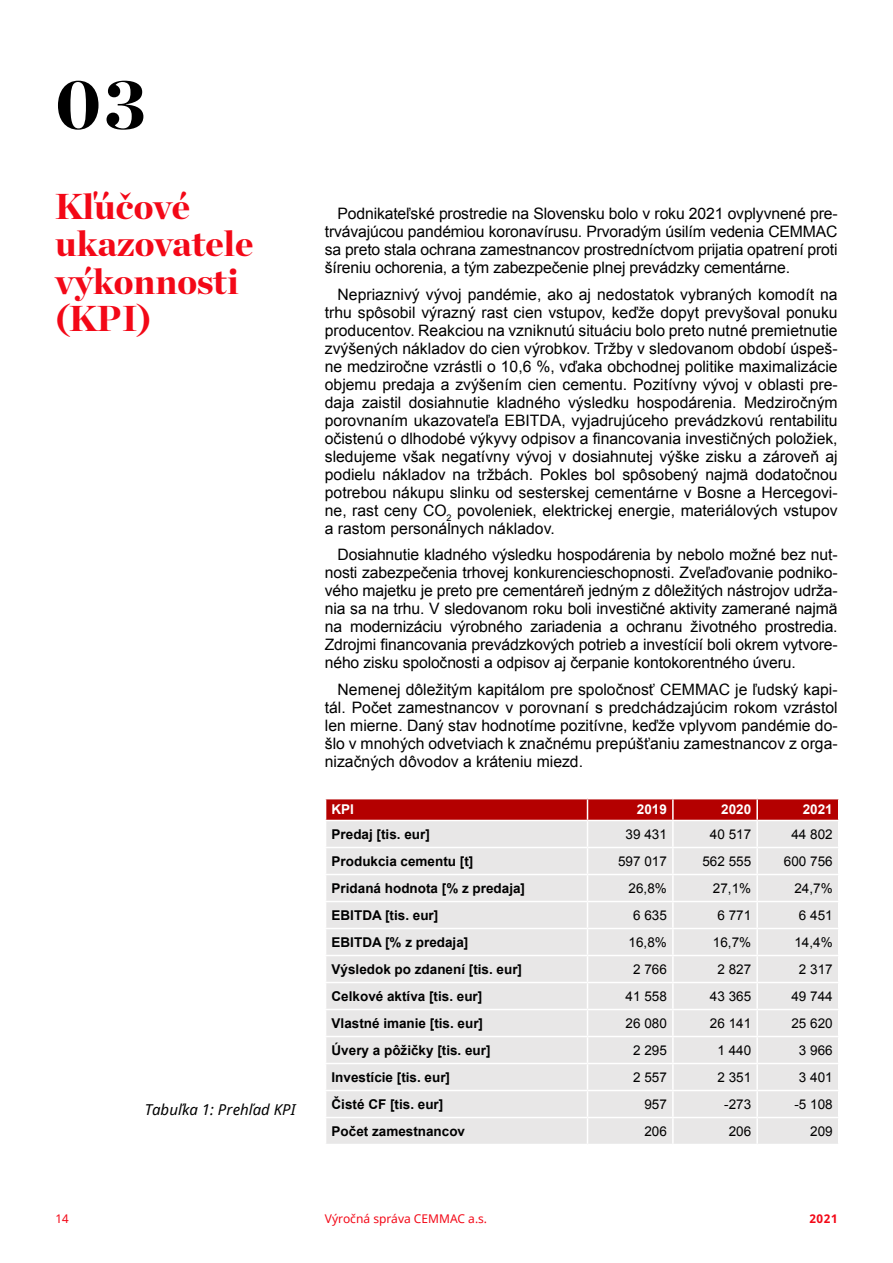
<style>
.page{position:relative;width:893px;height:1263px;background:#fff}
.page>*{position:absolute;margin:0;border:0;box-sizing:border-box;transform-origin:0 0}
.t1{font:900 70.5px "Chronicle Display";color:#000}
.t2{font:900 36px/37.5px "Chronicle Display";color:#f30817}
.t3{font:15.75px/18px "Arial";letter-spacing:-.005em;color:#000;text-align:justify}
.t4{font:italic 15px "Noto Sans";color:#000}
.t5{font:700 13.5px "Arial";color:#000}
.t6{font:13.5px "Arial";color:#000}
.t7{font:700 13.5px "Arial";color:#fff}
.t8{font:12px "Noto Sans";color:#f30817}
.t9{font:700 12px "Noto Sans";color:#f30817}
</style>
<div class="page">
<svg style="left:325px;top:799px;width:514px;height:345px;background:#e6dbdb"></svg>
<h1 class="t1" style="left:55px;top:46px;width:91px">03</h1>
<h2 class="t2" style="left:55px;top:185px;width:200px">Kľúčové ukazovatele výkonnosti (KPI)</h2>
<p class="t4" style="left:145px;top:1099px;width:152px">Tabuľka 1: Prehľad KPI</p>
<p class="t3" style="left:325px;top:205px;width:514px;text-indent:13px">Podnikateľské prostredie na Slovensku bolo v roku 2021 ovplyvnené pre&shy;trvávajúcou pandémiou koronavírusu. Prvoradým úsilím vedenia CEMMAC sa preto stala ochrana zamestnancov prostredníctvom prijatia opatrení proti šíreniu ochorenia, a tým zabezpečenie plnej prevádzky cementárne.</p>
<p class="t3" style="left:325px;top:285px;width:514px;text-indent:13px">Nepriaznivý vývoj pandémie, ako aj nedostatok vybraných komodít na trhu spôsobil výrazný rast cien vstupov, keďže dopyt prevyšoval ponuku producentov. Reakciou na vzniknutú situáciu bolo preto nutné premietnutie zvýšených nákladov do cien výrobkov. Tržby v sledovanom období úspeš&shy;ne medziročne vzrástli o 10,6 %, vďaka obchodnej politike maximalizácie objemu predaja a zvýšením cien cementu. Pozitívny vývoj v oblasti pre&shy;daja zaistil dosiahnutie kladného výsledku hospodárenia. Medziročným porovnaním ukazovateľa EBITDA, vyjadrujúceho prevádzkovú rentabilitu očistenú o dlhodobé výkyvy odpisov a financovania investičných položiek, sledujeme však negatívny vývoj v dosiahnutej výške zisku a zároveň aj podielu nákladov na tržbách. Pokles bol spôsobený najmä dodatočnou potrebou nákupu slinku od sesterskej cementárne v Bosne a Hercegovi&shy;ne, rast ceny CO<sub>2</sub> povoleniek, elektrickej energie, materiálových vstupov a rastom personálnych nákladov.</p>
<p class="t3" style="left:325px;top:546px;width:514px;text-indent:13px">Dosiahnutie kladného výsledku hospodárenia by nebolo možné bez nut&shy;nosti zabezpečenia trhovej konkurencieschopnosti. Zveľaďovanie podniko&shy;vého majetku je preto pre cementáreň jedným z dôležitých nástrojov udrža&shy;nia sa na trhu. V sledovanom roku boli investičné aktivity zamerané najmä na modernizáciu výrobného zariadenia a ochranu životného prostredia.<br>Zdrojmi financovania prevádzkových potrieb a investícií boli okrem vytvore&shy;ného zisku spoločnosti a odpisov aj čerpanie kontokorentného úveru.</p>
<p class="t3" style="left:325px;top:680px;width:514px;text-indent:13px">Nemenej dôležitým kapitálom pre spoločnosť CEMMAC je ľudský kapi&shy;tál. Počet zamestnancov v porovnaní s predchádzajúcim rokom vzrástol len mierne. Daný stav hodnotíme pozitívne, keďže vplyvom pandémie do&shy;šlo v mnohých odvetviach k značnému prepúšťaniu zamestnancov z orga&shy;nizačných dôvodov a kráteniu miezd.</p>
<p class="t7" style="left:332px;top:801px;width:24px">KPI</p>
<p class="t7" style="left:637px;top:801px;width:32px">2019</p>
<p class="t7" style="left:721px;top:801px;width:32px">2020</p>
<p class="t7" style="left:803px;top:801px;width:32px">2021</p>
<p class="t5" style="left:332px;top:825px;width:100px">Predaj [tis. eur]</p>
<p class="t6" style="left:626px;top:825px;width:43px">39 431</p>
<p class="t6" style="left:710px;top:825px;width:43px">40 517</p>
<p class="t6" style="left:791px;top:825px;width:43px">44 802</p>
<p class="t5" style="left:332px;top:852px;width:143px">Produkcia cementu [t]</p>
<p class="t6" style="left:618px;top:852px;width:50px">597 017</p>
<p class="t6" style="left:702px;top:852px;width:50px">562 555</p>
<p class="t6" style="left:784px;top:852px;width:50px">600 756</p>
<p class="t5" style="left:332px;top:879px;width:195px">Pridaná hodnota [% z predaja]</p>
<p class="t6" style="left:629px;top:879px;width:40px">26,8%</p>
<p class="t6" style="left:713px;top:879px;width:40px">27,1%</p>
<p class="t6" style="left:794px;top:879px;width:40px">24,7%</p>
<p class="t5" style="left:332px;top:906px;width:108px">EBITDA [tis. eur]</p>
<p class="t6" style="left:633px;top:906px;width:35px">6 635</p>
<p class="t6" style="left:717px;top:906px;width:35px">6 771</p>
<p class="t6" style="left:799px;top:906px;width:35px">6 451</p>
<p class="t5" style="left:332px;top:933px;width:138px">EBITDA [% z predaja]</p>
<p class="t6" style="left:629px;top:933px;width:40px">16,8%</p>
<p class="t6" style="left:713px;top:933px;width:40px">16,7%</p>
<p class="t6" style="left:794px;top:933px;width:40px">14,4%</p>
<p class="t5" style="left:332px;top:960px;width:192px">Výsledok po zdanení [tis. eur]</p>
<p class="t6" style="left:633px;top:960px;width:35px">2 766</p>
<p class="t6" style="left:717px;top:960px;width:35px">2 827</p>
<p class="t6" style="left:799px;top:960px;width:35px">2 317</p>
<p class="t5" style="left:332px;top:987px;width:152px">Celkové aktíva [tis. eur]</p>
<p class="t6" style="left:626px;top:987px;width:43px">41 558</p>
<p class="t6" style="left:710px;top:987px;width:43px">43 365</p>
<p class="t6" style="left:791px;top:987px;width:43px">49 744</p>
<p class="t5" style="left:332px;top:1014px;width:153px">Vlastné imanie [tis. eur]</p>
<p class="t6" style="left:626px;top:1014px;width:43px">26 080</p>
<p class="t6" style="left:710px;top:1014px;width:43px">26 141</p>
<p class="t6" style="left:791px;top:1014px;width:43px">25 620</p>
<p class="t5" style="left:332px;top:1041px;width:161px">Úvery a pôžičky [tis. eur]</p>
<p class="t6" style="left:633px;top:1041px;width:35px">2 295</p>
<p class="t6" style="left:717px;top:1041px;width:35px">1 440</p>
<p class="t6" style="left:799px;top:1041px;width:35px">3 966</p>
<p class="t5" style="left:332px;top:1068px;width:120px">Investície [tis. eur]</p>
<p class="t6" style="left:633px;top:1068px;width:35px">2 557</p>
<p class="t6" style="left:717px;top:1068px;width:35px">2 351</p>
<p class="t6" style="left:799px;top:1068px;width:35px">3 401</p>
<p class="t5" style="left:332px;top:1095px;width:113px">Čisté CF [tis. eur]</p>
<p class="t6" style="left:644px;top:1095px;width:24px">957</p>
<p class="t6" style="left:724px;top:1095px;width:29px">-273</p>
<p class="t6" style="left:794px;top:1095px;width:40px">-5 108</p>
<p class="t5" style="left:332px;top:1122px;width:135px">Počet zamestnancov</p>
<p class="t6" style="left:644px;top:1122px;width:24px">206</p>
<p class="t6" style="left:729px;top:1122px;width:24px">206</p>
<p class="t6" style="left:810px;top:1122px;width:24px">209</p>
<p class="t8" style="left:55px;top:1210px;width:15px">14</p>
<p class="t8" style="left:325px;top:1210px;width:164px">Výročná správa CEMMAC a.s.</p>
<p class="t9" style="left:809px;top:1210px;width:30px">2021</p>
</div>
